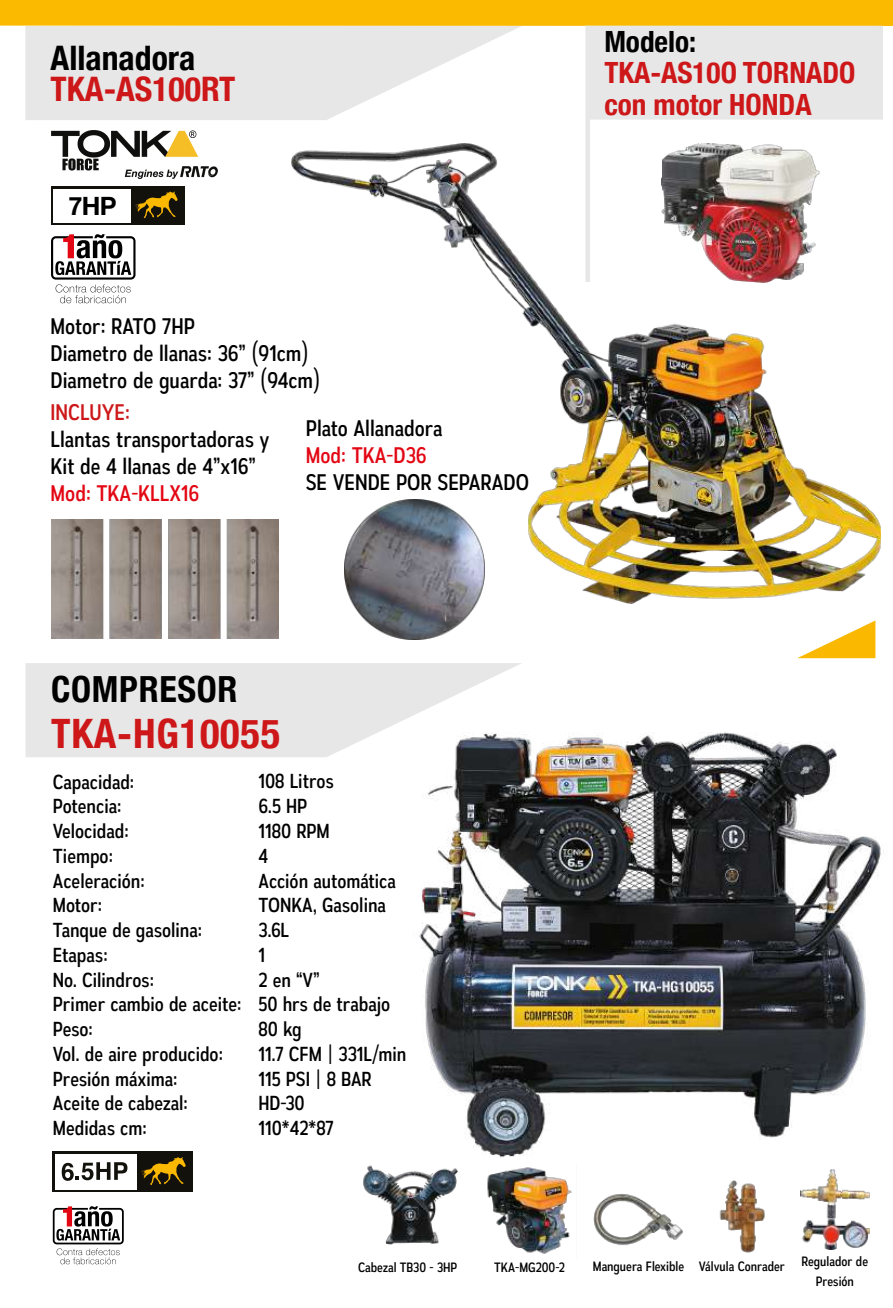
<style>
.page{position:relative;width:893px;height:1308px;background:#fff}
.page>*{position:absolute;margin:0;border:0;box-sizing:border-box;transform-origin:0 0}
.t1{font:700 condensed 40.5px "Helvetica Neue";letter-spacing:.02em;color:#cd1719}
.t2{font:700 condensed 36px "Helvetica Neue";letter-spacing:.02em;color:#000}
.t3{font:700 condensed 33.75px "Helvetica Neue";color:#cd1719}
.t4{font:700 condensed 33.75px "Helvetica Neue";color:#000}
.t5{font:700 condensed 29.25px/31.5px "Helvetica Neue";color:#cd1719}
.t6{font:700 condensed 29.25px "Helvetica Neue";color:#000}
.t7{font:700 25.2px "Helvetica Neue";color:#000}
.t8{font:22.5px/27px "Autoradiographic Rg";color:#000}
.t9{font:22.5px "Autoradiographic Rg";color:#e30613}
.t10{font:22.5px "Autoradiographic Rg";color:#cd1719}
.t11{font:20.25px/24.8px "Autoradiographic Rg";color:#000}
.t12{font:13.5px/20.2px "Autoradiographic Rg";color:#000;text-align:center}
</style>
<div class="page">
<img style="left:291px;top:143px;width:589px;height:460px">
<div style="left:0;top:0;width:893px;height:26px;background:#fbba00"></div>
<svg style="left:25px;top:26px;width:496px;height:94px"></svg>
<svg style="left:26px;top:663px;width:495px;height:94px;background:#eaeaea"></svg>
<div style="left:586px;top:26px;width:297px;height:94px;background:#e7e7e7"></div>
<svg style="left:798px;top:620px;width:77px;height:38px"></svg>
<img style="left:52px;top:519px;width:227px;height:120px">
<img style="left:344px;top:500px;width:140px;height:139px">
<svg style="left:51px;top:234px;width:85px;height:69px"></svg>
<div style="left:51px;top:186px;width:134px;height:39px;background:#12110c"></div>
<div style="left:54px;top:189px;width:77px;height:33px;background:#fff"></div>
<svg style="left:135px;top:191px;width:43px;height:27px"></svg>
<img style="left:396px;top:733px;width:488px;height:458px">
<img style="left:713px;top:1177px;width:58px;height:76px">
<img style="left:589px;top:1189px;width:95px;height:56px">
<img style="left:482px;top:1164px;width:94px;height:90px">
<img style="left:363px;top:1147px;width:96px;height:98px">
<img style="left:801px;top:1169px;width:68px;height:80px">
<svg style="left:53px;top:1206px;width:71px;height:58px"></svg>
<div style="left:53px;top:1151px;width:140px;height:41px;background:#12110c"></div>
<div style="left:55px;top:1154px;width:82px;height:35px;background:#fff"></div>
<svg style="left:141px;top:1157px;width:45px;height:28px"></svg>
<svg style="left:62px;top:1162px;width:65px;height:18px"></svg>
<img style="left:51px;top:130px;width:166px;height:48px">
<img style="left:661px;top:143px;width:159px;height:139px">
<div style="left:585px;top:26px;width:5px;height:256px;background:#e7e7e7"></div>
<h3 class="t4" style="left:51px;top:30px;width:146px">Allanadora</h3>
<h3 class="t3" style="left:51px;top:61px;width:186px">TKA-AS100RT</h3>
<p class="t7" style="left:68px;top:186px;width:49px">7HP</p>
<p class="t8" style="left:51px;top:313px;width:271px">Motor: RATO 7HP<br>Diametro de llanas: 36” (91cm)<br>Diametro de guarda: 37” (94cm)</p>
<p class="t10" style="left:51px;top:398px;width:81px">INCLUYE:</p>
<p class="t8" style="left:51px;top:425px;width:221px">Llantas transportadoras y<br>Kit de 4 llanas de 4”x16”</p>
<p class="t9" style="left:51px;top:479px;width:150px">Mod: TKA-KLLX16</p>
<p class="t8" style="left:306px;top:415px;width:138px">Plato Allanadora</p>
<p class="t9" style="left:306px;top:442px;width:122px">Mod: TKA-D36</p>
<p class="t8" style="left:306px;top:469px;width:225px">SE VENDE POR SEPARADO</p>
<h2 class="t2" style="left:51px;top:659px;width:188px">COMPRESOR</h2>
<h1 class="t1" style="left:51px;top:700px;width:231px">TKA-HG10055</h1>
<p class="t11" style="left:53px;top:769px;width:190px">Capacidad:<br>Potencia:<br>Velocidad:<br>Tiempo:<br>Aceleración:<br>Motor:<br>Tanque de gasolina:<br>Etapas:<br>No. Cilindros:<br>Primer cambio de aceite:<br>Peso:<br>Vol. de aire producido:<br>Presión máxima:<br>Aceite de cabezal:<br>Medidas cm:</p>
<p class="t11" style="left:258px;top:769px;width:149px">108 Litros<br>6.5 HP<br>1180 RPM<br>4<br>Acción automática<br>TONKA, Gasolina<br>3.6L<br>1<br>2 en “V”<br>50 hrs de trabajo<br>80 kg<br>11.7 CFM | 331L/min<br>115 PSI | 8 BAR<br>HD-30<br>110*42*87</p>
<h3 class="t6" style="left:604px;top:17px;width:93px">Modelo:</h3>
<h3 class="t5" style="left:604px;top:55px;width:253px">TKA-AS10O TORNADO con motor HONDA</h3>
<p class="t12" style="left:358px;top:1257px;width:101px">Cabezal TB30 - 3HP</p>
<p class="t12" style="left:494px;top:1257px;width:72px">TKA-MG200-2</p>
<p class="t12" style="left:593px;top:1255px;width:93px">Manguera Flexible</p>
<p class="t12" style="left:801px;top:1251px;width:68px">Regulador de<br>Presión</p>
<p class="t12" style="left:699px;top:1255px;width:88px">Válvula Conrader</p>
</div>
